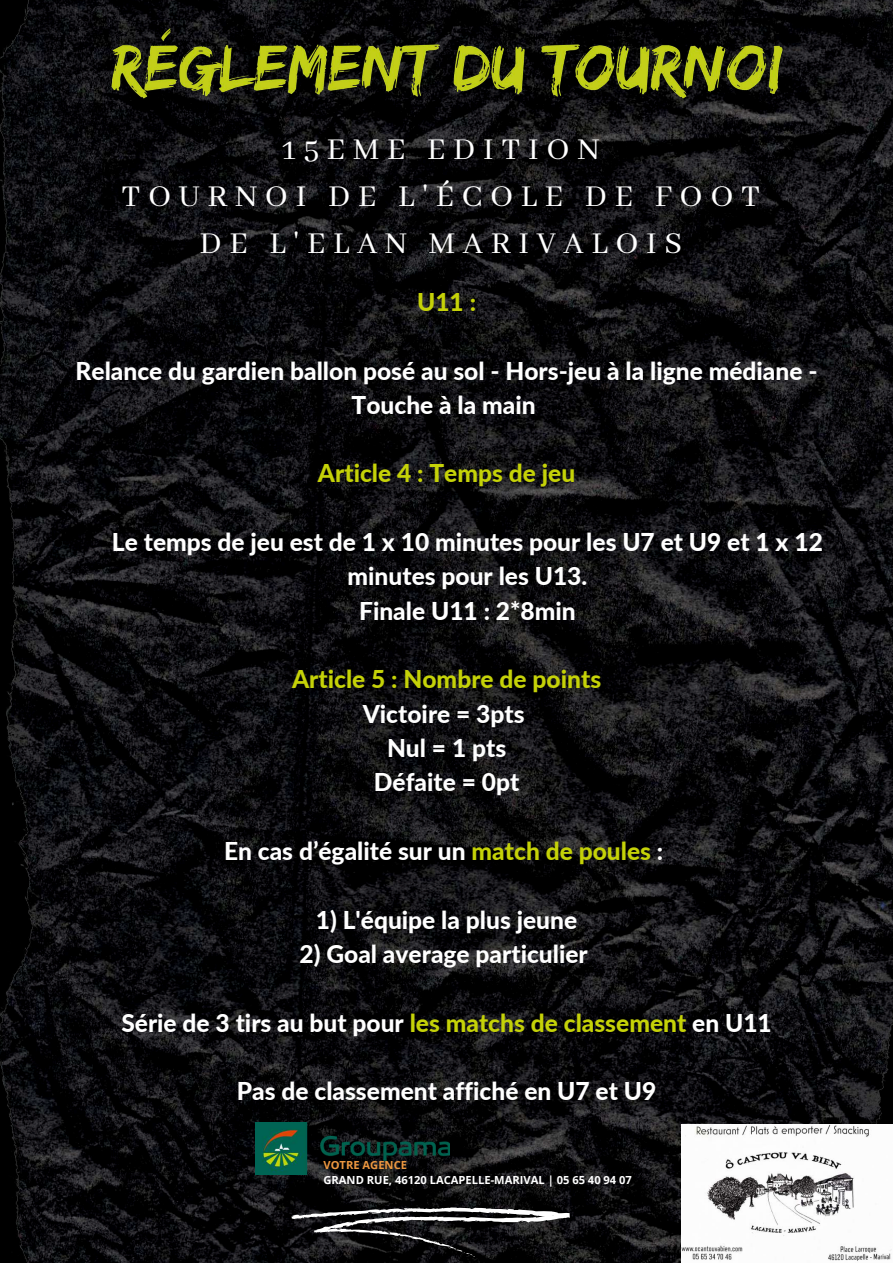
<style>
.page{position:relative;width:893px;height:1263px;background:#fff}
.page>*{position:absolute;margin:0;border:0;box-sizing:border-box;transform-origin:0 0}
.t1{font:33.75px/47.2px "Abhaya Libre";letter-spacing:.225em;color:#fff;text-align:center}
.t2{font:800 24.53px/34.3px "Lato";color:#fff;text-align:center}
.t3{font:800 24.53px "Lato";color:#c5d208}
.t4{font:700 11.18px "Open Sans";color:#fff}
.t5{font:700 11.18px "Open Sans";color:#ec9740}
.s1{color:#c5d208}
</style>
<div class="page">
<img style="left:0;top:0;width:893px;height:1263px">
<svg style="left:290px;top:1207px;width:280px;height:50px;background:#343335"></svg>
<img style="left:82px;top:2px;width:730px;height:129px">
<svg style="left:54px;top:539px;width:8px;height:8px"></svg>
<svg style="left:54px;top:608px;width:8px;height:8px"></svg>
<img style="left:256px;top:1122px;width:193px;height:52px">
<img style="left:682px;top:1124px;width:211px;height:139px">
<h1 class="t1" style="left:121px;top:127px;width:640px">15EME EDITION<br>TOURNOI DE L'ÉCOLE DE FOOT<br>DE L'ELAN MARIVALOIS</h1>
<p class="t3" style="left:417px;top:287px;width:60px">U11 :</p>
<p class="t2" style="left:76px;top:353px;width:743px">Relance du gardien ballon posé au sol - Hors-jeu à la ligne médiane -<br>Touche à la main</p>
<p class="t3" style="left:318px;top:458px;width:259px">Article 4 : Temps de jeu</p>
<p class="t2" style="left:112px;top:524px;width:712px">Le temps de jeu est de 1 x 10 minutes pour les U7 et U9 et 1 x 12 minutes pour les U13.<br>Finale U11 : 2*8min</p>
<p class="t3" style="left:292px;top:664px;width:311px">Article 5 : Nombre de points</p>
<p class="t2" style="left:363px;top:696px;width:163px">Victoire = 3pts<br>Nul = 1 pts<br>Défaite = 0pt</p>
<p class="t2" style="left:224px;top:833px;width:441px">En cas d’égalité sur un <span class="s1">match de poules</span> :</p>
<p class="t2" style="left:316px;top:902px;width:263px">1) L'équipe la plus jeune</p>
<p class="t2" style="left:299px;top:936px;width:290px">2) Goal average particulier</p>
<p class="t2" style="left:121px;top:1005px;width:652px">Série de 3 tirs au but pour <span class="s1">les matchs de classement</span> en U11</p>
<p class="t2" style="left:237px;top:1073px;width:421px">Pas de classement affiché en U7 et U9</p>
<p class="t5" style="left:323px;top:1157px;width:85px">VOTRE AGENCE</p>
<p class="t4" style="left:323px;top:1172px;width:310px">GRAND RUE, 46120 LACAPELLE-MARIVAL | 05 65 40 94 07</p>
</div>
